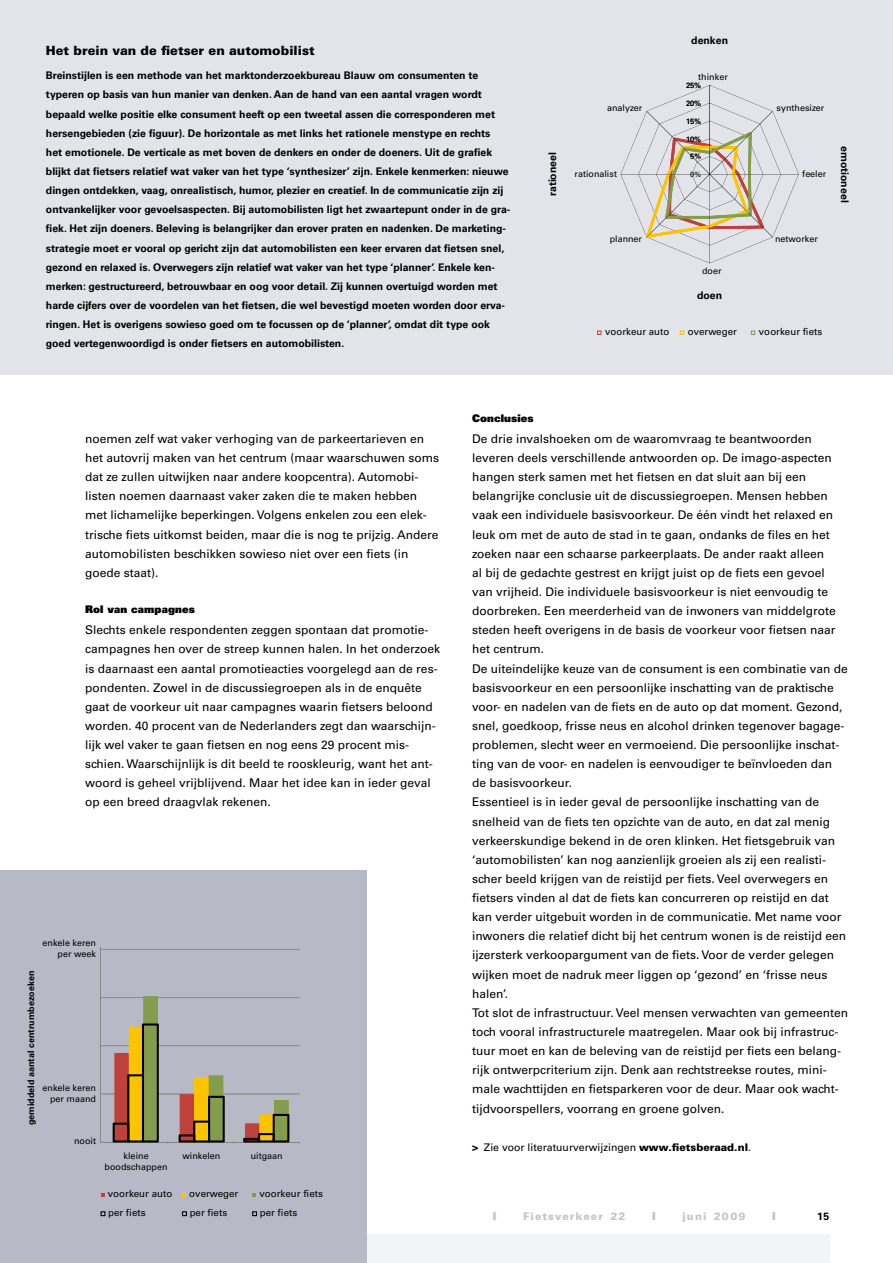
<style>
.page{position:relative;width:893px;height:1263px;background:#fff}
.page>*{position:absolute;margin:0;border:0;box-sizing:border-box;transform-origin:0 0}
.t1{font:900 12.75px "Univers LT";color:#000}
.t2{font:12px/19.2px "Univers LT";color:#000}
.t3{font:900 10.8px "Univers LT";color:#c3c5c7;scale:1.2 1}
.t4{font:700 10.5px/19.2px "Univers LT";color:#000}
.t5{font:10.5px "Univers LT";color:#000}
.t6{font:900 10.5px "Univers";letter-spacing:.01em;color:#000}
.t7{font:900 10.5px "Univers LT";letter-spacing:.1em;color:#c3c5c7}
.t8{font:9.75px "Univers LT";color:#000}
.t9{font:9px/10.8px "Univers LT";color:#000;text-align:right}
.t10{font:700 9px "Univers LT";color:#000}
.t11{font:7.65px "Univers LT";color:#000}
.t12{font:7.5px "Univers LT";color:#000}
.s1{font-weight:700}
.s2{font-weight:900}
</style>
<div class="page">
<div style="left:0;top:1234px;width:829px;height:29px;background:#f3f4f5"></div>
<div style="left:0;top:871px;width:366px;height:392px;background:#b7bac6"></div>
<div style="left:0;top:0;width:893px;height:375px;background:#e3e4e9"></div>
<hr style="left:103px;top:1093px;width:196px;height:1px;background:#868686">
<hr style="left:103px;top:1045px;width:196px;height:1px;background:#868686">
<hr style="left:103px;top:997px;width:196px;height:1px;background:#868686">
<hr style="left:103px;top:949px;width:196px;height:1px;background:#868686">
<hr style="left:103px;top:1142px;width:196px;height:1px;background:#868686">
<svg style="left:182px;top:1193px;width:4px;height:3px"></svg>
<svg style="left:252px;top:1193px;width:4px;height:3px"></svg>
<hr style="left:101px;top:947px;width:1px;height:194px;background:#868686">
<svg style="left:113px;top:996px;width:176px;height:148px"></svg>
<svg style="left:101px;top:1211px;width:4px;height:5px"></svg>
<svg style="left:182px;top:1211px;width:5px;height:5px"></svg>
<svg style="left:252px;top:1211px;width:5px;height:5px"></svg>
<svg style="left:621px;top:85px;width:178px;height:178px"></svg>
<svg style="left:597px;top:330px;width:5px;height:5px"></svg>
<svg style="left:680px;top:330px;width:4px;height:5px"></svg>
<svg style="left:751px;top:330px;width:4px;height:5px"></svg>
<p class="t1" style="left:46px;top:43px;width:270px">Het brein van de fietser en automobilist</p>
<p class="t4" style="left:46px;top:66px;width:466px">Breinstijlen is een methode van het marktonderzoekbureau Blauw om consumenten te typeren op basis van hun manier van denken. Aan de hand van een aantal vragen wordt bepaald welke positie elke consument heeft op een tweetal assen die corresponderen met hersengebieden (zie figuur). De horizontale as met links het rationele menstype en rechts<br>het emotionele. De verticale as met boven de denkers en onder de doeners. Uit de grafiek blijkt dat fietsers relatief wat vaker van het type ‘synthesizer’ zijn. Enkele kenmerken: nieuwe dingen ontdekken, vaag, onrealistisch, humor, plezier en creatief. In de communicatie zijn zij ontvankelijker voor gevoelsaspecten. Bij automobilisten ligt het zwaartepunt onder in de gra&shy;fiek. Het zijn doeners. Beleving is belangrijker dan erover praten en nadenken. De marketing&shy;strategie moet er vooral op gericht zijn dat automobilisten een keer ervaren dat fietsen snel, gezond en relaxed is. Overwegers zijn relatief wat vaker van het type ‘planner’. Enkele ken&shy;merken: gestructureerd, betrouwbaar en oog voor detail. Zij kunnen overtuigd worden met harde cijfers over de voordelen van het fietsen, die wel bevestigd moeten worden door erva&shy;ringen. Het is overigens sowieso goed om te focussen op de ‘planner’, omdat dit type ook goed vertegenwoordigd is onder fietsers en automobilisten.</p>
<p class="t4" style="left:691px;top:31px;width:38px">denken</p>
<p class="t9" style="left:698px;top:71px;width:31px">thinker</p>
<p class="t9" style="left:607px;top:103px;width:37px">analyzer</p>
<p class="t11" style="left:686px;top:81px;width:17px">25%</p>
<p class="t12" style="left:686px;top:81px;width:16px">25%</p>
<p class="t11" style="left:686px;top:99px;width:17px">20%</p>
<p class="t12" style="left:686px;top:99px;width:16px">20%</p>
<p class="t11" style="left:686px;top:116px;width:17px">15%</p>
<p class="t12" style="left:686px;top:117px;width:16px">15%</p>
<p class="t11" style="left:686px;top:134px;width:17px">10%</p>
<p class="t12" style="left:686px;top:134px;width:16px">10%</p>
<p class="t9" style="left:777px;top:103px;width:49px">synthesizer</p>
<p class="t4" style="left:543px;top:196px;width:46px;rotate:-90deg">rationeel</p>
<p class="t4" style="left:854px;top:146px;width:58px;rotate:90deg">emotioneel</p>
<p class="t11" style="left:690px;top:152px;width:13px">5%</p>
<p class="t12" style="left:690px;top:152px;width:12px">5%</p>
<p class="t9" style="left:802px;top:168px;width:25px">feeler</p>
<p class="t9" style="left:575px;top:168px;width:44px">rationalist</p>
<p class="t12" style="left:690px;top:170px;width:12px">0%</p>
<p class="t9" style="left:610px;top:234px;width:34px">planner</p>
<p class="t9" style="left:702px;top:265px;width:21px">doer</p>
<p class="t4" style="left:697px;top:285px;width:27px">doen</p>
<p class="t9" style="left:775px;top:234px;width:44px">networker</p>
<p class="t8" style="left:605px;top:326px;width:66px">voorkeur auto</p>
<p class="t8" style="left:688px;top:326px;width:51px">overweger</p>
<p class="t8" style="left:759px;top:326px;width:65px">voorkeur fiets</p>
<p class="t2" style="left:85px;top:429px;width:356px">noemen zelf wat vaker verhoging van de parkeertarieven en het autovrij maken van het centrum (maar waarschuwen soms dat ze zullen uitwijken naar andere koopcentra). Automobi&shy;listen noemen daarnaast vaker zaken die te maken hebben met lichamelijke beperkingen. Volgens enkelen zou een elek&shy;trische fiets uitkomst beiden, maar die is nog te prijzig. Andere automobilisten beschikken sowieso niet over een fiets (in goede staat).</p>
<p class="t6" style="left:85px;top:602px;width:111px">Rol van campagnes</p>
<p class="t2" style="left:85px;top:620px;width:356px">Slechts enkele respondenten zeggen spontaan dat promotie&shy;campagnes hen over de streep kunnen halen. In het onderzoek is daarnaast een aantal promotieacties voorgelegd aan de res&shy;pondenten. Zowel in de discussiegroepen als in de enquête gaat de voorkeur uit naar campagnes waarin fietsers beloond worden. 40 procent van de Nederlanders zegt dan waarschijn&shy;lijk wel vaker te gaan fietsen en nog eens 29 procent mis&shy;schien. Waarschijnlijk is dit beeld te rooskleurig, want het ant&shy;woord is geheel vrijblijvend. Maar het idee kan in ieder geval op een breed draagvlak rekenen.</p>
<p class="t9" style="left:43px;top:937px;width:55px">enkele keren per week</p>
<p class="t10" style="left:26px;top:1125px;width:156px;rotate:-90deg">gemiddeld aantal centrumbezoeken</p>
<p class="t9" style="left:43px;top:1082px;width:55px">enkele keren per maand</p>
<p class="t9" style="left:74px;top:1136px;width:24px">nooit</p>
<p class="t9" style="left:105px;top:1150px;width:64px;text-align:center">kleine boodschappen</p>
<p class="t9" style="left:182px;top:1150px;width:40px">winkelen</p>
<p class="t9" style="left:251px;top:1150px;width:34px">uitgaan</p>
<p class="t8" style="left:108px;top:1188px;width:66px">voorkeur auto</p>
<p class="t8" style="left:189px;top:1188px;width:51px">overweger</p>
<p class="t8" style="left:259px;top:1188px;width:65px">voorkeur fiets</p>
<p class="t8" style="left:108px;top:1207px;width:39px">per fiets</p>
<p class="t8" style="left:190px;top:1207px;width:39px">per fiets</p>
<p class="t8" style="left:260px;top:1207px;width:39px">per fiets</p>
<p class="t6" style="left:472px;top:411px;width:63px">Conclusies</p>
<p class="t2" style="left:472px;top:429px;width:378px">De drie invalshoeken om de waaromvraag te beantwoorden leveren deels verschillende antwoorden op. De imago-aspecten hangen sterk samen met het fietsen en dat sluit aan bij een belangrijke conclusie uit de discussiegroepen. Mensen hebben vaak een individuele basisvoorkeur. De één vindt het relaxed en leuk om met de auto de stad in te gaan, ondanks de files en het zoeken naar een schaarse parkeerplaats. De ander raakt alleen<br>al bij de gedachte gestrest en krijgt juist op de fiets een gevoel van vrijheid. Die individuele basisvoorkeur is niet eenvoudig te doorbreken. Een meerderheid van de inwoners van middelgrote steden heeft overigens in de basis de voorkeur voor fietsen naar het centrum.<br>De uiteindelijke keuze van de consument is een combinatie van de basisvoorkeur en een persoonlijke inschatting van de praktische voor- en nadelen van de fiets en de auto op dat moment. Gezond, snel, goedkoop, frisse neus en alcohol drinken tegenover bagage&shy;problemen, slecht weer en vermoeiend. Die persoonlijke inschat&shy;ting van de voor- en nadelen is eenvoudiger te beïnvloeden dan de basisvoorkeur.<br>Essentieel is in ieder geval de persoonlijke inschatting van de snelheid van de fiets ten opzichte van de auto, en dat zal menig verkeerskundige bekend in de oren klinken. Het fietsgebruik van ‘automobilisten’ kan nog aanzienlijk groeien als zij een realisti&shy;scher beeld krijgen van de reistijd per fiets. Veel overwegers en fietsers vinden al dat de fiets kan concurreren op reistijd en dat kan verder uitgebuit worden in de communicatie. Met name voor inwoners die relatief dicht bij het centrum wonen is de reistijd een ijzersterk verkoopargument van de fiets. Voor de verder gelegen wijken moet de nadruk meer liggen op ‘gezond’ en ‘frisse neus halen’.<br>Tot slot de infrastructuur. Veel mensen verwachten van gemeenten toch vooral infrastructurele maatregelen. Maar ook bij infrastruc&shy;tuur moet en kan de beleving van de reistijd per fiets een belang&shy;rijk ontwerpcriterium zijn. Denk aan rechtstreekse routes, mini&shy;male wachttijden en fietsparkeren voor de deur. Maar ook wacht&shy;tijdvoorspellers, voorrang en groene golven.</p>
<p class="t5" style="left:472px;top:1141px;width:281px"><span class="s1">&gt;</span> Zie voor literatuurverwijzingen <span class="s2">www.fietsberaad.nl</span>.</p>
<p class="t3" style="left:492px;top:1209px;width:5px">I</p>
<p class="t7" style="left:523px;top:1209px;width:104px">Fietsverkeer 22</p>
<p class="t3" style="left:652px;top:1209px;width:5px">I</p>
<p class="t7" style="left:682px;top:1209px;width:65px">juni 2009</p>
<p class="t3" style="left:772px;top:1209px;width:5px">I</p>
<p class="t4" style="left:817px;top:1206px;width:14px">15</p>
</div>
